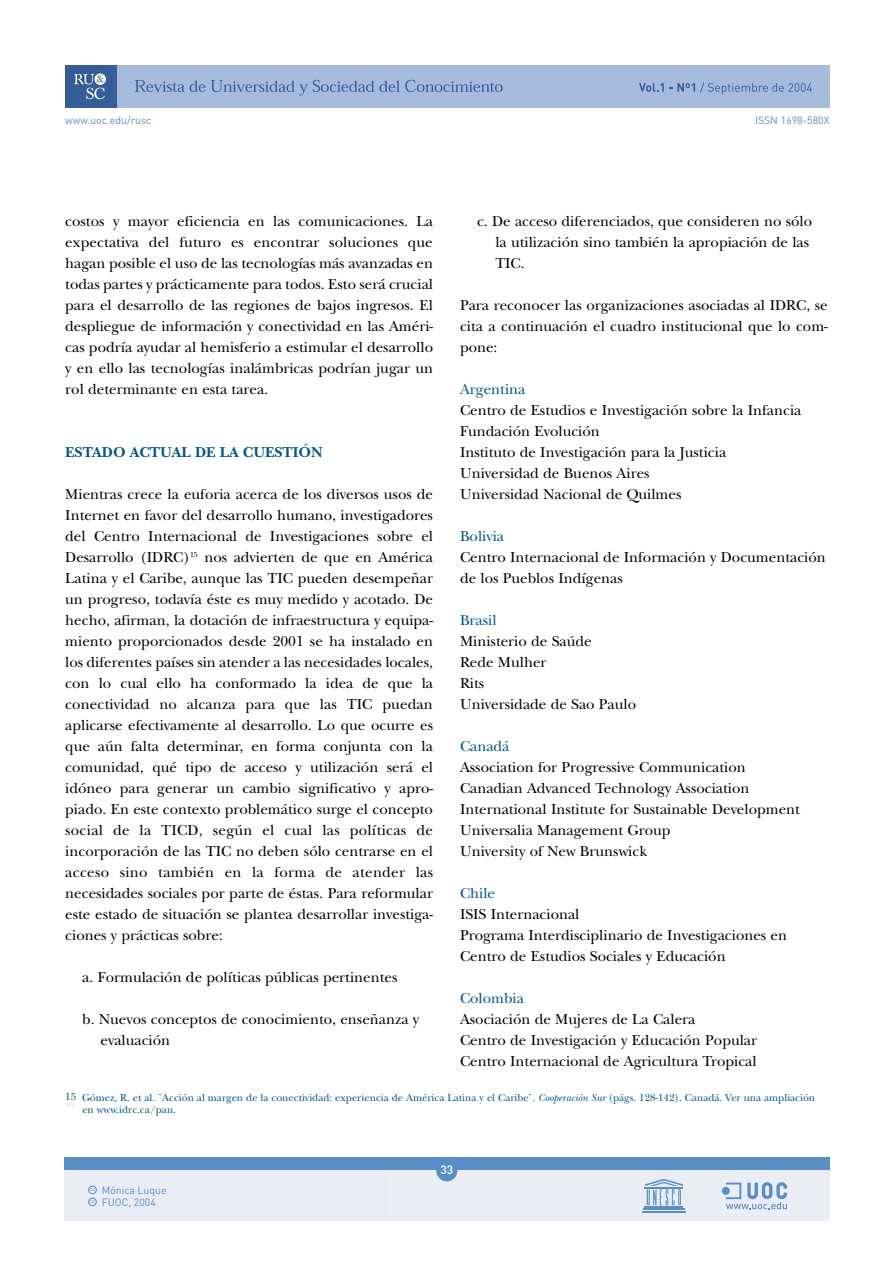
<style>
.page{position:relative;width:893px;height:1263px;background:#fff}
.page>*{position:absolute;margin:0;border:0;box-sizing:border-box;transform-origin:0 0}
.t1{font:15px/21px "New Baskerville";color:#000}
.t2{font:700 15px "New Baskerville";color:#00558e}
.t3{font:500 12px "DIN";color:#fff}
.t4{font:10.5px/12px "New Baskerville";color:#00558e}
.t5{font:10.5px "DIN";color:#5b8cc3}
.t6{font:10.5px "DIN";color:#548ec5}
.t7{font:600 3.9px "Adobe Caslon Pro";color:#548ec5}
.s1{color:#00558e}
.s2{font-style:italic}
</style>
<div class="page">
<div style="left:64px;top:1157px;width:765px;height:13px;background:#558fc5"></div>
<div style="left:64px;top:1170px;width:765px;height:50px;background:#ebedf5"></div>
<hr style="left:645px;top:1206px;width:38px;height:1px;background:#558fc5">
<hr style="left:643px;top:1208px;width:42px;height:2px;background:#558fc5">
<hr style="left:642px;top:1211px;width:44px;height:2px;background:#558fc5">
<svg style="left:645px;top:1179px;width:38px;height:26px"></svg>
<div style="left:436px;top:1160px;width:21px;height:21px;background:#558fc5;border-radius:50%"></div>
<svg style="left:722px;top:1182px;width:65px;height:27px"></svg>
<div style="left:86px;top:65px;width:743px;height:43px;background:#a6bbdc"></div>
<svg style="left:135px;top:80px;width:70px;height:12px"></svg>
<svg style="left:211px;top:80px;width:292px;height:16px"></svg>
<svg style="left:639px;top:82px;width:173px;height:12px"></svg>
<div style="left:65px;top:65px;width:52px;height:43px;background:#355e98"></div>
<svg style="left:74px;top:73px;width:32px;height:26px"></svg>
<svg style="left:65px;top:1103px;width:10px;height:2px"></svg>
<div style="left:88px;top:1186px;width:8px;height:8px;border:1px solid #548ec5;border-radius:50%"></div>
<div style="left:88px;top:1198px;width:8px;height:8px;border:1px solid #548ec5;border-radius:50%"></div>
<p class="t5" style="left:65px;top:113px;width:88px">www.uoc.edu/rusc</p>
<p class="t5" style="left:755px;top:113px;width:76px">ISSN 1698-580X</p>
<p class="t1" style="left:495px;top:211px;width:318px;text-indent:-18px">c. De acceso diferenciados, que consideren no sólo la utilización sino también la apropiación de las<br>TIC.</p>
<p class="t1" style="left:460px;top:295px;width:369px;text-align:justify">Para reconocer las organizaciones asociadas al IDRC, se cita a continuación el cuadro institucional que lo com&shy;pone:</p>
<p class="t1" style="left:460px;top:379px;width:343px"><span class="s1">Argentina<br></span>Centro de Estudios e Investigación sobre la Infancia<br>Fundación Evolución<br>Instituto de Investigación para la Justicia<br>Universidad de Buenos Aires<br>Universidad Nacional de Quilmes</p>
<p class="t1" style="left:460px;top:526px;width:367px"><span class="s1">Bolivia<br></span>Centro Internacional de Información y Documentación de los Pueblos Indígenas</p>
<p class="t1" style="left:460px;top:610px;width:178px"><span class="s1">Brasil<br></span>Ministerio de Saúde<br>Rede Mulher<br>Rits<br>Universidade de Sao Paulo</p>
<p class="t1" style="left:460px;top:736px;width:341px"><span class="s1">Canadá<br></span>Association for Progressive Communication Canadian Advanced Technology Association International Institute for Sustainable Development Universalia Management Group<br>University of New Brunswick</p>
<p class="t1" style="left:460px;top:883px;width:329px"><span class="s1">Chile<br></span>ISIS Internacional<br>Programa Interdisciplinario de Investigaciones en<br>Centro de Estudios Sociales y Educación</p>
<p class="t1" style="left:460px;top:988px;width:299px"><span class="s1">Colombia<br></span>Asociación de Mujeres de La Calera<br>Centro de Investigación y Educación Popular Centro Internacional de Agricultura Tropical</p>
<p class="t4" style="left:82px;top:1092px;width:734px;text-indent:-17px">15 Gómez, R. et al. ¨Acción al margen de la conectividad: experiencia de América Latina y el Caribe¨. <span class="s2">Cooperación Sur</span> (págs. 128-142). Canadá. Ver una ampliación en www.idrc.ca/pan.</p>
<p class="t1" style="left:65px;top:211px;width:369px;text-align:justify">costos y mayor eficiencia en las comunicaciones. La expectativa del futuro es encontrar soluciones que hagan posible el uso de las tecnologías más avanzadas en todas partes y prácticamente para todos. Esto será crucial para el desarrollo de las regiones de bajos ingresos. El despliegue de información y conectividad en las Améri&shy;cas podría ayudar al hemisferio a estimular el desarrollo y en ello las tecnologías inalámbricas podrían jugar un rol determinante en esta tarea.</p>
<p class="t2" style="left:65px;top:443px;width:259px">ESTADO ACTUAL DE LA CUESTIÓN</p>
<p class="t1" style="left:65px;top:484px;width:369px;text-align:justify">Mientras crece la euforia acerca de los diversos usos de Internet en favor del desarrollo humano, investigadores del Centro Internacional de Investigaciones sobre el Desarrollo (IDRC)<sup>15</sup> nos advierten de que en América Latina y el Caribe, aunque las TIC pueden desempeñar un progreso, todavía éste es muy medido y acotado. De hecho, afirman, la dotación de infraestructura y equipa&shy;miento proporcionados desde 2001 se ha instalado en los diferentes países sin atender a las necesidades locales, con lo cual ello ha conformado la idea de que la conectividad no alcanza para que las TIC puedan aplicarse efectivamente al desarrollo. Lo que ocurre es que aún falta determinar, en forma conjunta con la comunidad, qué tipo de acceso y utilización será el idóneo para generar un cambio significativo y apro&shy;piado. En este contexto problemático surge el concepto social de la TICD, según el cual las políticas de incorporación de las TIC no deben sólo centrarse en el acceso sino también en la forma de atender las necesidades sociales por parte de éstas. Para reformular este estado de situación se plantea desarrollar investiga&shy;ciones y prácticas sobre:</p>
<p class="t1" style="left:82px;top:967px;width:317px">a. Formulación de políticas públicas pertinentes</p>
<p class="t1" style="left:101px;top:1009px;width:320px;text-indent:-18px">b. Nuevos conceptos de conocimiento, enseñanza y evaluación</p>
<p class="t7" style="left:90px;top:1188px;width:7px">CC</p>
<p class="t6" style="left:102px;top:1183px;width:66px">Mónica Luque</p>
<p class="t7" style="left:90px;top:1200px;width:7px">CC</p>
<p class="t6" style="left:102px;top:1195px;width:56px">FUOC, 2004</p>
<p class="t3" style="left:440px;top:1162px;width:14px">33</p>
</div>
